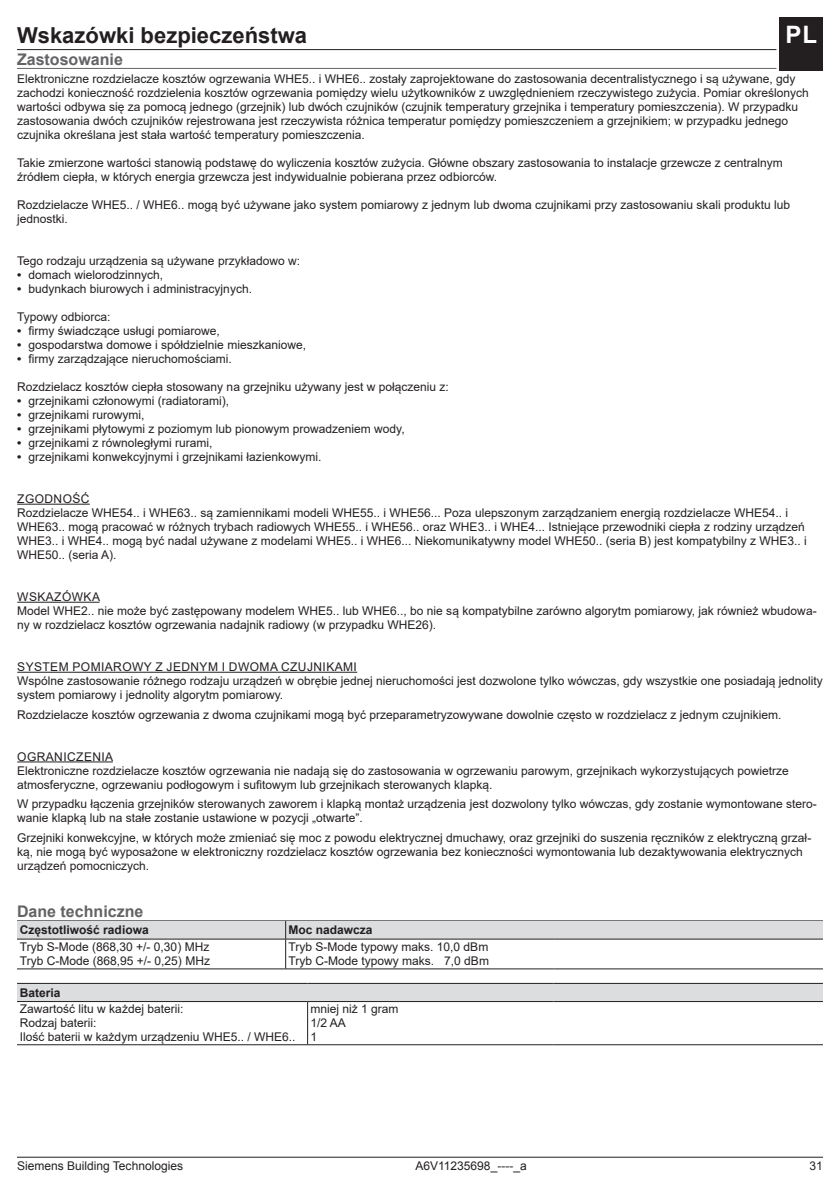
<style>
.page{position:relative;width:840px;height:1191px;background:#fff}
.page>*{position:absolute;margin:0;border:0;box-sizing:border-box;transform-origin:0 0}
.t1{font:700 24px "Arial";color:#fff}
.t2{font:700 22px "Arial";color:#231f20}
.t3{font:700 16px "Arial";color:#636366}
.t4{font:12px/14px "Arial";color:#231f20}
.t5{font:700 12px "Arial";color:#231f20}
.s1{font-weight:700}
</style>
<div class="page">
<hr style="left:17px;top:1156px;width:805px;height:1px;background:#231f20">
<div style="left:778px;top:17px;width:44px;height:54px;background:#231f20"></div>
<hr style="left:17px;top:49px;width:759px;height:1px;background:#231f20">
<hr style="left:17px;top:68px;width:759px;height:1px;background:#636366">
<hr style="left:17px;top:504px;width:73px;height:1px;background:#231f20">
<hr style="left:17px;top:602px;width:82px;height:1px;background:#231f20">
<hr style="left:17px;top:672px;width:340px;height:1px;background:#231f20">
<hr style="left:17px;top:761px;width:96px;height:1px;background:#231f20">
<hr style="left:17px;top:920px;width:805px;height:1px;background:#636366">
<hr style="left:17px;top:968px;width:268px;height:1px;background:#231f20">
<hr style="left:285px;top:968px;width:269px;height:1px;background:#231f20">
<hr style="left:554px;top:968px;width:268px;height:1px;background:#231f20">
<svg style="left:17px;top:921px;width:805px;height:47px"></svg>
<div style="left:17px;top:984px;width:805px;height:17px;background:#dcdddf"></div>
<hr style="left:307px;top:1001px;width:1px;height:43px;background:#231f20">
<hr style="left:17px;top:983px;width:290px;height:1px;background:#231f20">
<hr style="left:307px;top:983px;width:246px;height:1px;background:#231f20">
<hr style="left:553px;top:983px;width:269px;height:1px;background:#231f20">
<hr style="left:17px;top:1044px;width:290px;height:1px;background:#231f20">
<hr style="left:307px;top:1044px;width:246px;height:1px;background:#231f20">
<hr style="left:553px;top:1044px;width:269px;height:1px;background:#231f20">
<hr style="left:17px;top:1001px;width:290px;height:1px;background:#231f20">
<hr style="left:307px;top:1001px;width:246px;height:1px;background:#231f20">
<hr style="left:553px;top:1001px;width:269px;height:1px;background:#231f20">
<h1 class="t1" style="left:785px;top:18px;width:33px">PL</h1>
<h2 class="t2" style="left:17px;top:20px;width:291px">Wskazówki bezpieczeństwa</h2>
<h3 class="t3" style="left:17px;top:48px;width:107px">Zastosowanie</h3>
<p class="t4" style="left:17px;top:71px;width:792px">Elektroniczne rozdzielacze kosztów ogrzewania WHE5.. i WHE6.. zostały zaprojektowane do zastosowania decentralistycznego i są używane, gdy zachodzi konieczność rozdzielenia kosztów ogrzewania pomiędzy wielu użytkowników z uwzględnieniem rzeczywistego zużycia. Pomiar określonych wartości odbywa się za pomocą jednego (grzejnik) lub dwóch czujników (czujnik temperatury grzejnika i temperatury pomieszczenia). W przypadku zastosowania dwóch czujników rejestrowana jest rzeczywista różnica temperatur pomiędzy pomieszczeniem a grzejnikiem; w przypadku jednego czujnika określana jest stała wartość temperatury pomieszczenia.</p>
<p class="t4" style="left:17px;top:155px;width:766px">Takie zmierzone wartości stanowią podstawę do wyliczenia kosztów zużycia. Główne obszary zastosowania to instalacje grzewcze z centralnym źródłem ciepła, w których energia grzewcza jest indywidualnie pobierana przez odbiorców.</p>
<p class="t4" style="left:17px;top:197px;width:774px">Rozdzielacze WHE5.. / WHE6.. mogą być używane jako system pomiarowy z jednym lub dwoma czujnikami przy zastosowaniu skali produktu lub jednostki.</p>
<p class="t4" style="left:17px;top:253px;width:284px">Tego rodzaju urządzenia są używane przykładowo w:</p>
<p class="t4" style="left:17px;top:267px;width:148px"><span class="s1">•</span> domach wielorodzinnych,</p>
<p class="t4" style="left:17px;top:281px;width:236px"><span class="s1">•</span> budynkach biurowych i administracyjnych.</p>
<p class="t4" style="left:17px;top:309px;width:95px">Typowy odbiorca:</p>
<p class="t4" style="left:17px;top:323px;width:204px"><span class="s1">•</span> firmy świadczące usługi pomiarowe,</p>
<p class="t4" style="left:17px;top:337px;width:290px"><span class="s1">•</span> gospodarstwa domowe i spółdzielnie mieszkaniowe,</p>
<p class="t4" style="left:17px;top:351px;width:216px"><span class="s1">•</span> firmy zarządzające nieruchomościami.</p>
<p class="t4" style="left:17px;top:379px;width:433px">Rozdzielacz kosztów ciepła stosowany na grzejniku używany jest w połączeniu z:</p>
<p class="t4" style="left:17px;top:393px;width:214px"><span class="s1">•</span> grzejnikami członowymi (radiatorami),</p>
<p class="t4" style="left:17px;top:407px;width:129px"><span class="s1">•</span> grzejnikami rurowymi,</p>
<p class="t4" style="left:17px;top:421px;width:389px"><span class="s1">•</span> grzejnikami płytowymi z poziomym lub pionowym prowadzeniem wody,</p>
<p class="t4" style="left:17px;top:435px;width:197px"><span class="s1">•</span> grzejnikami z równoległymi rurami,</p>
<p class="t4" style="left:17px;top:449px;width:306px"><span class="s1">•</span> grzejnikami konwekcyjnymi i grzejnikami łazienkowymi.</p>
<p class="t4" style="left:17px;top:491px;width:790px">ZGODNOŚĆ<br>Rozdzielacze WHE54.. i WHE63.. są zamiennikami modeli WHE55.. i WHE56... Poza ulepszonym zarządzaniem energią rozdzielacze WHE54.. i WHE63.. mogą pracować w różnych trybach radiowych WHE55.. i WHE56.. oraz WHE3.. i WHE4... Istniejące przewodniki ciepła z rodziny urządzeń WHE3.. i WHE4.. mogą być nadal używane z modelami WHE5.. i WHE6... Niekomunikatywny model WHE50.. (seria B) jest kompatybilny z WHE3.. i WHE50.. (seria A).</p>
<p class="t4" style="left:17px;top:589px;width:800px">WSKAZÓWKA<br>Model WHE2.. nie może być zastępowany modelem WHE5.. lub WHE6.., bo nie są kompatybilne zarówno algorytm pomiarowy, jak również wbudowa&shy;ny w rozdzielacz kosztów ogrzewania nadajnik radiowy (w przypadku WHE26).</p>
<p class="t4" style="left:17px;top:660px;width:807px">SYSTEM POMIAROWY Z JEDNYM I DWOMA CZUJNIKAMI<br>Wspólne zastosowanie różnego rodzaju urządzeń w obrębie jednej nieruchomości jest dozwolone tylko wówczas, gdy wszystkie one posiadają jednolity system pomiarowy i jednolity algorytm pomiarowy.</p>
<p class="t4" style="left:17px;top:707px;width:765px">Rozdzielacze kosztów ogrzewania z dwoma czujnikami mogą być przeparametryzowywane dowolnie często w rozdzielacz z jednym czujnikiem.</p>
<p class="t4" style="left:17px;top:749px;width:772px">OGRANICZENIA<br>Elektroniczne rozdzielacze kosztów ogrzewania nie nadają się do zastosowania w ogrzewaniu parowym, grzejnikach wykorzystujących powietrze atmosferyczne, ogrzewaniu podłogowym i sufitowym lub grzejnikach sterowanych klapką.</p>
<p class="t4" style="left:17px;top:797px;width:801px">W przypadku łączenia grzejników sterowanych zaworem i klapką montaż urządzenia jest dozwolony tylko wówczas, gdy zostanie wymontowane stero&shy;wanie klapką lub na stałe zostanie ustawione w pozycji „otwarte”.</p>
<p class="t4" style="left:17px;top:831px;width:795px">Grzejniki konwekcyjne, w których może zmieniać się moc z powodu elektrycznej dmuchawy, oraz grzejniki do suszenia ręczników z elektryczną grzał&shy;ką, nie mogą być wyposażone w elektroniczny rozdzielacz kosztów ogrzewania bez konieczności wymontowania lub dezaktywowania elektrycznych urządzeń pomocniczych.</p>
<h3 class="t3" style="left:17px;top:900px;width:128px">Dane techniczne</h3>
<p class="t5" style="left:20px;top:921px;width:130px">Częstotliwość radiowa</p>
<p class="t5" style="left:288px;top:921px;width:86px">Moc nadawcza</p>
<p class="t4" style="left:20px;top:939px;width:191px">Tryb S-Mode (868,30 +/- 0,30) MHz<br>Tryb C-Mode (868,95 +/- 0,25) MHz</p>
<p class="t4" style="left:288px;top:939px;width:202px">Tryb S-Mode typowy maks. 10,0 dBm<br>Tryb C-Mode typowy maks. 7,0 dBm</p>
<p class="t5" style="left:20px;top:984px;width:42px">Bateria</p>
<p class="t4" style="left:20px;top:1001px;width:277px">Zawartość litu w każdej baterii:<br>Rodzaj baterii:<br>Ilość baterii w każdym urządzeniu WHE5.. / WHE6..</p>
<p class="t4" style="left:310px;top:1001px;width:90px">mniej niż 1 gram<br>1/2 AA<br>1</p>
<p class="t4" style="left:17px;top:1158px;width:167px">Siemens Building Technologies</p>
<p class="t4" style="left:415px;top:1158px;width:113px">A6V11235698_----_a</p>
<p class="t4" style="left:809px;top:1158px;width:15px">31</p>
</div>
